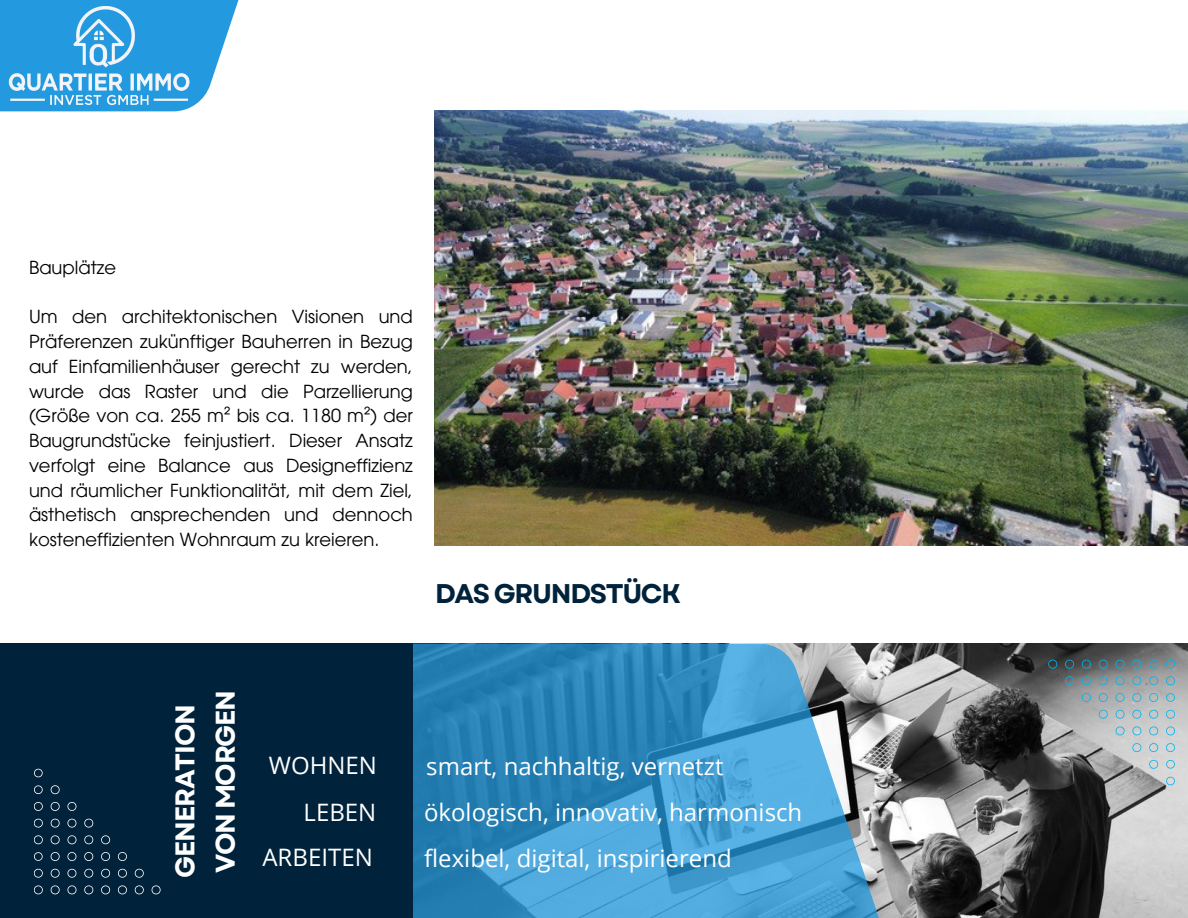
<style>
.page{position:relative;width:1188px;height:918px;background:#fff}
.page>*{position:absolute;margin:0;border:0;box-sizing:border-box;transform-origin:0 0}
.t1{font:700 27px/40.5px "Garet";letter-spacing:-.045em;color:#fff}
.t2{font:700 27px "Garet";letter-spacing:-.05em;color:#00223a}
.t3{font:24px/46.3px "Open Sans";color:#fff;text-align:right}
.t4{font:18px/24.8px "ITC Avant Garde Pro";color:#000;text-align:justify}
</style>
<div class="page">
<img style="left:882px;top:644px;width:306px;height:274px">
<svg style="left:413px;top:644px;width:469px;height:274px;background:#4394c3"></svg>
<svg style="left:0;top:0;width:239px;height:111px;fill:#239adf"></svg>
<div style="left:0;top:644px;width:413px;height:274px;background:#00223a"></div>
<svg style="left:1166px;top:660px;width:8px;height:9px"></svg>
<svg style="left:1166px;top:676px;width:8px;height:9px"></svg>
<svg style="left:1166px;top:693px;width:8px;height:9px"></svg>
<svg style="left:1166px;top:710px;width:8px;height:9px"></svg>
<svg style="left:1166px;top:726px;width:8px;height:9px"></svg>
<svg style="left:1166px;top:743px;width:8px;height:9px"></svg>
<svg style="left:1166px;top:760px;width:8px;height:9px"></svg>
<svg style="left:1166px;top:777px;width:8px;height:8px"></svg>
<svg style="left:1048px;top:660px;width:9px;height:9px"></svg>
<svg style="left:1065px;top:660px;width:9px;height:9px"></svg>
<svg style="left:1082px;top:660px;width:9px;height:9px"></svg>
<svg style="left:1099px;top:660px;width:9px;height:9px"></svg>
<svg style="left:1116px;top:660px;width:9px;height:9px"></svg>
<svg style="left:1132px;top:660px;width:9px;height:9px"></svg>
<svg style="left:1132px;top:676px;width:9px;height:9px"></svg>
<svg style="left:1132px;top:693px;width:9px;height:9px"></svg>
<svg style="left:1116px;top:693px;width:9px;height:9px"></svg>
<svg style="left:1099px;top:693px;width:9px;height:9px"></svg>
<svg style="left:1099px;top:710px;width:9px;height:9px"></svg>
<svg style="left:1082px;top:693px;width:9px;height:9px"></svg>
<svg style="left:1132px;top:710px;width:9px;height:9px"></svg>
<svg style="left:1116px;top:710px;width:9px;height:9px"></svg>
<svg style="left:1132px;top:726px;width:9px;height:9px"></svg>
<svg style="left:1116px;top:726px;width:9px;height:9px"></svg>
<svg style="left:1132px;top:743px;width:9px;height:9px"></svg>
<svg style="left:1116px;top:676px;width:9px;height:9px"></svg>
<svg style="left:1099px;top:676px;width:9px;height:9px"></svg>
<svg style="left:1082px;top:676px;width:9px;height:9px"></svg>
<svg style="left:1065px;top:676px;width:9px;height:9px"></svg>
<svg style="left:1149px;top:660px;width:9px;height:9px"></svg>
<svg style="left:1149px;top:676px;width:9px;height:9px"></svg>
<svg style="left:1149px;top:693px;width:9px;height:9px"></svg>
<svg style="left:1149px;top:710px;width:9px;height:9px"></svg>
<svg style="left:1149px;top:726px;width:9px;height:9px"></svg>
<svg style="left:1149px;top:743px;width:9px;height:9px"></svg>
<svg style="left:1149px;top:760px;width:9px;height:9px"></svg>
<img style="left:7px;top:7px;width:191px;height:105px">
<svg style="left:34px;top:885px;width:9px;height:9px"></svg>
<svg style="left:34px;top:869px;width:9px;height:9px"></svg>
<svg style="left:34px;top:852px;width:9px;height:9px"></svg>
<svg style="left:34px;top:835px;width:9px;height:9px"></svg>
<svg style="left:34px;top:819px;width:9px;height:9px"></svg>
<svg style="left:34px;top:802px;width:9px;height:9px"></svg>
<svg style="left:34px;top:785px;width:9px;height:9px"></svg>
<svg style="left:34px;top:769px;width:9px;height:8px"></svg>
<svg style="left:152px;top:885px;width:9px;height:9px"></svg>
<svg style="left:135px;top:885px;width:9px;height:9px"></svg>
<svg style="left:118px;top:885px;width:9px;height:9px"></svg>
<svg style="left:101px;top:885px;width:9px;height:9px"></svg>
<svg style="left:84px;top:885px;width:9px;height:9px"></svg>
<svg style="left:67px;top:885px;width:9px;height:9px"></svg>
<svg style="left:67px;top:869px;width:9px;height:9px"></svg>
<svg style="left:67px;top:852px;width:9px;height:9px"></svg>
<svg style="left:84px;top:852px;width:9px;height:9px"></svg>
<svg style="left:101px;top:852px;width:9px;height:9px"></svg>
<svg style="left:101px;top:835px;width:9px;height:9px"></svg>
<svg style="left:118px;top:852px;width:9px;height:9px"></svg>
<svg style="left:67px;top:835px;width:9px;height:9px"></svg>
<svg style="left:84px;top:835px;width:9px;height:9px"></svg>
<svg style="left:67px;top:819px;width:9px;height:9px"></svg>
<svg style="left:84px;top:819px;width:9px;height:9px"></svg>
<svg style="left:67px;top:802px;width:9px;height:9px"></svg>
<svg style="left:84px;top:869px;width:9px;height:9px"></svg>
<svg style="left:101px;top:869px;width:9px;height:9px"></svg>
<svg style="left:118px;top:869px;width:9px;height:9px"></svg>
<svg style="left:135px;top:869px;width:9px;height:9px"></svg>
<svg style="left:51px;top:885px;width:9px;height:9px"></svg>
<svg style="left:51px;top:869px;width:9px;height:9px"></svg>
<svg style="left:51px;top:852px;width:9px;height:9px"></svg>
<svg style="left:51px;top:835px;width:9px;height:9px"></svg>
<svg style="left:51px;top:819px;width:9px;height:9px"></svg>
<svg style="left:51px;top:802px;width:9px;height:9px"></svg>
<svg style="left:51px;top:785px;width:9px;height:9px"></svg>
<img style="left:434px;top:111px;width:754px;height:434px">
<p class="t4" style="left:29px;top:257px;width:89px">Bauplätze</p>
<p class="t4" style="left:29px;top:307px;width:385px">Um den architektonischen Visionen und Präferenzen zukünftiger Bauherren in Bezug auf Einfamilienhäuser gerecht zu werden, wurde das Raster und die Parzellierung (Größe von ca. 255 m² bis ca. 1180 m²) der Baugrundstücke feinjustiert. Dieser Ansatz verfolgt eine Balance aus Designeffizienz und räumlicher Funktionalität, mit dem Ziel, ästhetisch ansprechenden und dennoch kosteneffizienten Wohnraum zu kreieren.</p>
<p class="t2" style="left:435px;top:574px;width:247px">DAS GRUNDSTÜCK</p>
<p class="t1" style="left:165px;top:878px;width:189px;rotate:-90deg">GENERATION<br>VON MORGEN</p>
<p class="t3" style="left:262px;top:741px;width:116px">WOHNEN<br>LEBEN<br>ARBEITEN</p>
<p class="t3" style="left:424px;top:743px;width:380px;line-height:45.9px;text-align:left">smart, nachhaltig, vernetzt ökologisch, innovativ, harmonisch flexibel, digital, inspirierend</p>
</div>
